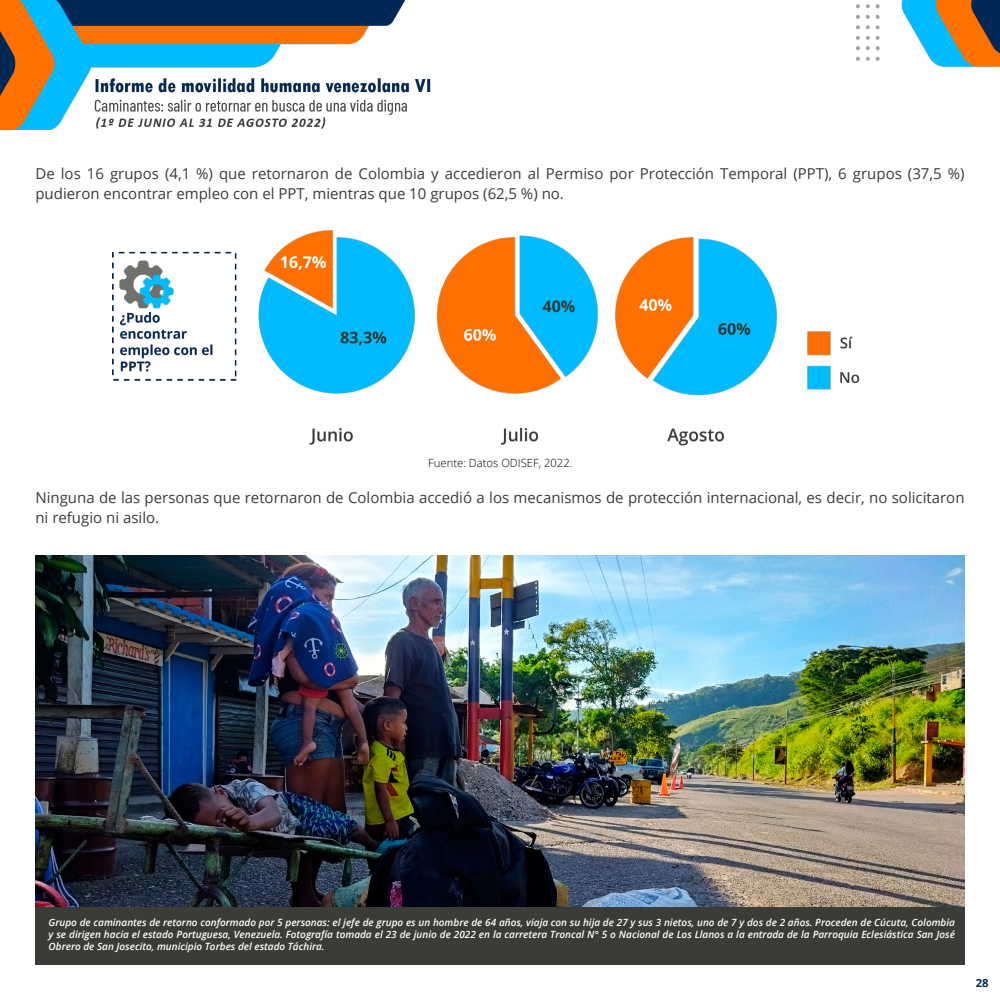
<style>
.page{position:relative;width:1000px;height:1000px;background:#fff}
.page>*{position:absolute;margin:0;border:0;box-sizing:border-box;transform-origin:0 0}
.t1{font:15px/20px "Open Sans";color:#3b3b38}
.t2{font:300 11.25px "Open Sans";color:#000}
.t3{font:700 11.25px "Open Sans";color:#002755}
.t4{font:italic 600 10px/12px "Open Sans";color:#fff;text-align:justify}
</style>
<div class="page">
<img style="left:0;top:0;width:1000px;height:130px">
<img style="left:112px;top:230px;width:747px;height:215px">
<img style="left:35px;top:556px;width:930px;height:352px">
<div style="left:35px;top:908px;width:930px;height:57px;background:#3b3b38"></div>
<h1 class="t1" style="left:35px;top:163px;width:931px">De los 16 grupos (4,1 %) que retornaron de Colombia y accedieron al Permiso por Protección Temporal (PPT), 6 grupos (37,5 %) pudieron encontrar empleo con el PPT, mientras que 10 grupos (62,5 %) no.</h1>
<p class="t2" style="left:428px;top:455px;width:146px">Fuente: Datos ODISEF, 2022.</p>
<h1 class="t1" style="left:35px;top:487px;width:931px">Ninguna de las personas que retornaron de Colombia accedió a los mecanismos de protección internacional, es decir, no solicitaron ni refugio ni asilo.</h1>
<p class="t4" style="left:49px;top:916px;width:908px">Grupo de caminantes de retorno conformado por 5 personas: el jefe de grupo es un hombre de 64 años, viaja con su hija de 27 y sus 3 nietos, uno de 7 y dos de 2 años. Proceden de Cúcuta, Colombia y se dirigen hacia el estado Portuguesa, Venezuela. Fotografía tomada el 23 de junio de 2022 en la carretera Troncal N° 5 o Nacional de Los Llanos a la entrada de la Parroquia Eclesiástica San José Obrero de San Josecito, municipio Torbes del estado Táchira.</p>
<p class="t3" style="left:976px;top:975px;width:14px">28</p>
</div>
